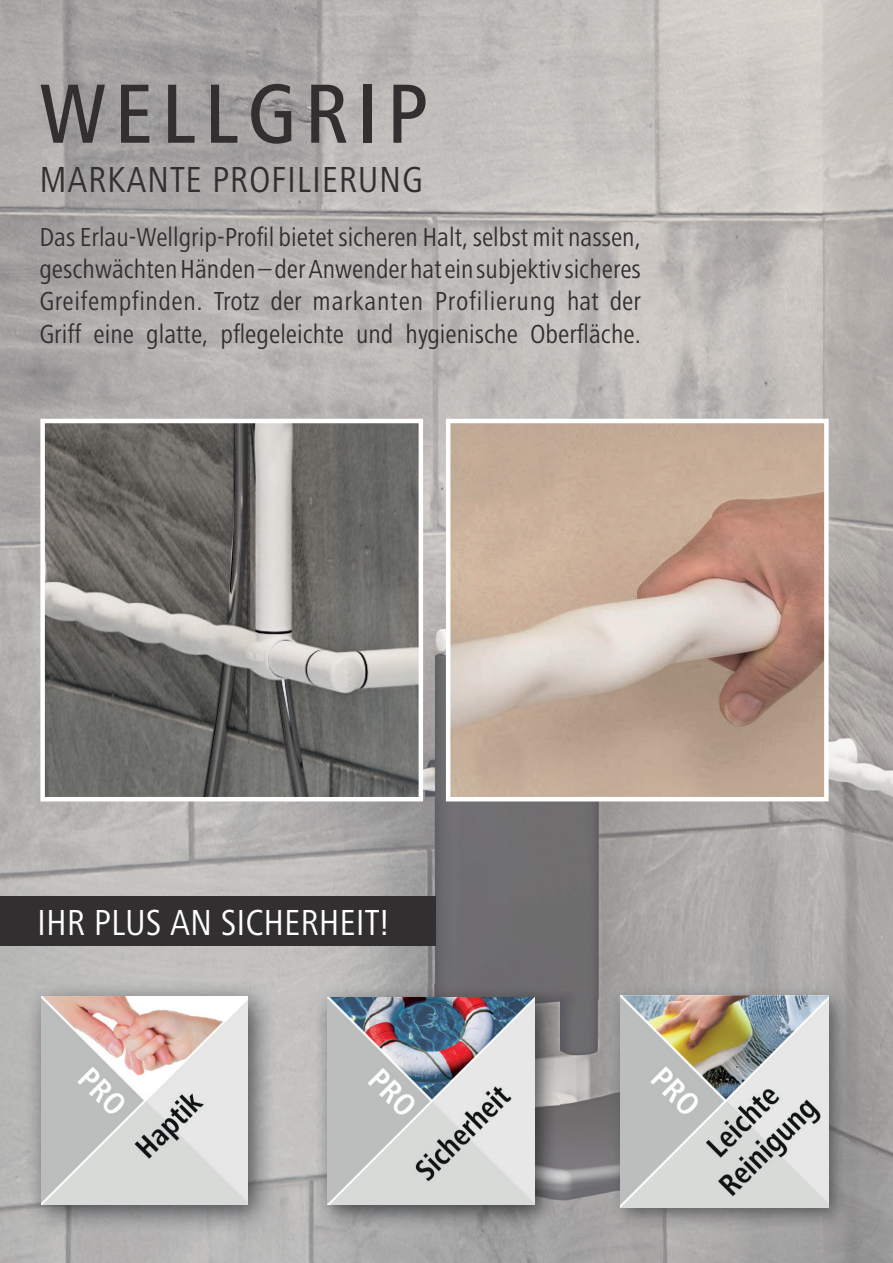
<style>
.page{position:relative;width:893px;height:1263px;background:#fff}
.page>*{position:absolute;margin:0;border:0;box-sizing:border-box;transform-origin:0 0}
.t1{font:500 condensed 87px "Frutiger Next LT";letter-spacing:.09em;color:#312f30}
.t2{font:condensed 37.5px "Frutiger Next LT";letter-spacing:.02em;color:#312f30}
.t3{font:condensed 37.5px "Frutiger Next LT";color:#fff}
.t4{font:condensed 27px/32.4px "Frutiger Next LT";color:#312f30;text-align:justify}
</style>
<div class="page">
<img style="left:0;top:0;width:893px;height:999px">
<img style="left:263px;top:999px;width:51px;height:264px">
<img style="left:526px;top:999px;width:104px;height:264px">
<img style="left:51px;top:1234px;width:212px;height:29px">
<img style="left:630px;top:1232px;width:212px;height:31px">
<img style="left:451px;top:424px;width:373px;height:372px">
<div style="left:446px;top:419px;width:383px;height:382px;border:4px solid #fff"></div>
<img style="left:45px;top:424px;width:373px;height:372px">
<div style="left:40px;top:419px;width:383px;height:382px;border:4px solid #fff"></div>
<div style="left:0;top:896px;width:436px;height:50px;background:#312f30"></div>
<img style="left:24px;top:979px;width:253px;height:255px">
<img style="left:42px;top:997px;width:206px;height:208px">
<img style="left:314px;top:985px;width:245px;height:245px">
<img style="left:327px;top:998px;width:207px;height:207px">
<img style="left:607px;top:983px;width:247px;height:249px">
<img style="left:620px;top:995px;width:209px;height:212px">
<h1 class="t1" style="left:39px;top:66px;width:390px">WELLGRIP</h1>
<h2 class="t2" style="left:39px;top:159px;width:385px">MARKANTE PROFILIERUNG</h2>
<p class="t4" style="left:39px;top:221px;width:603px">Das Erlau-Wellgrip-Profil bietet sicheren Halt, selbst mit nassen, geschwächten Händen – der Anwender hat ein subjektiv sicheres Greifempfinden. Trotz der markanten Profilierung hat der Griff eine glatte, pflegeleichte und hygienische Oberfläche.</p>
<h2 class="t3" style="left:37px;top:902px;width:354px">IHR PLUS AN SICHERHEIT!</h2>
</div>
